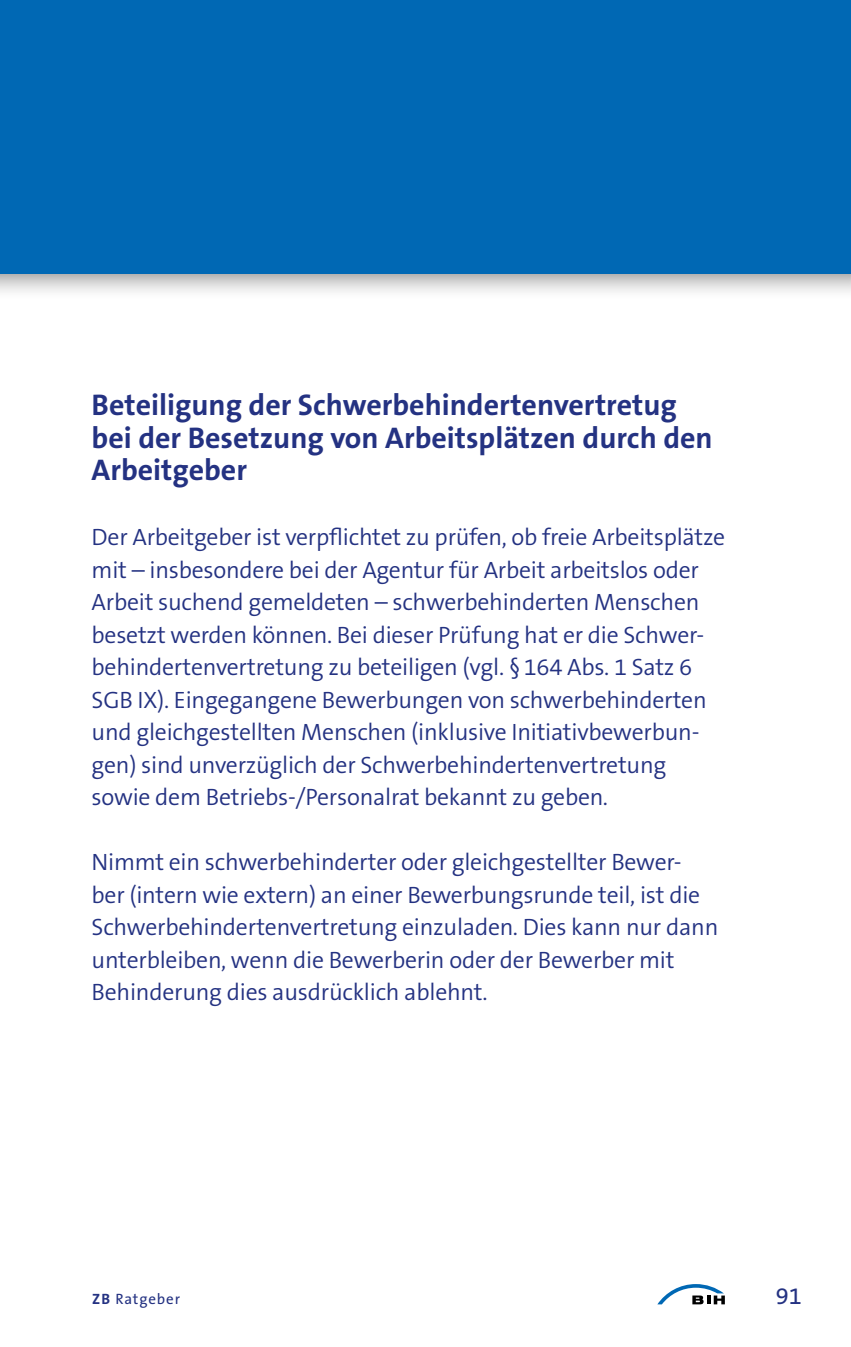
<style>
.page{position:relative;width:851px;height:1347px;background:#fff}
.page>*{position:absolute;margin:0;border:0;box-sizing:border-box;transform-origin:0 0}
.Flie_Flat_H3{font:700 30px/32.5px "The Sans B W7";color:#243282}
.Flie_Flat{font:300 23.75px/32.5px "The Sans B W4";letter-spacing:-.01em;color:#243282}
.t1{font:23.75px "The Sans B W5 Plain";color:#243282}
.t2{font:15px "The Sans B W5 Plain";letter-spacing:.06em;color:#243282}
.s1{font-family:"The Sans B W7";font-weight:700}
</style>
<div class="page">
<svg style="left:657px;top:1284px;width:67px;height:20px"></svg>
<div style="left:0;top:0;width:850px;height:300px;background:#000;opacity:.5"></div>
<div style="left:0;top:0;width:850px;height:274px;background:#0068b4"></div>
<h3 class="Flie_Flat_H3" style="left:92px;top:389px;width:622px">Beteiligung der Schwerbehindertenvertretug bei der Besetzung von Arbeitsplätzen durch den<br>Arbeitgeber</h3>
<p class="Flie_Flat" style="left:92px;top:521px;width:635px">Der Arbeitgeber ist verpflichtet zu prüfen, ob freie Arbeitsplätze mit – insbesondere bei der Agentur für Arbeit arbeitslos oder Arbeit suchend gemeldeten – schwerbehinderten Menschen besetzt werden können. Bei dieser Prüfung hat er die Schwer&shy;behindertenvertretung zu beteiligen (vgl. §164 Abs. 1 Satz 6<br>SGB IX). Eingegangene Bewerbungen von schwerbehinderten und gleichgestellten Menschen (inklusive Initiativbewerbun&shy;gen) sind unverzüglich der Schwerbehindertenvertretung sowie dem Betriebs-/Personalrat bekannt zu geben.</p>
<p class="Flie_Flat" style="left:92px;top:846px;width:628px">Nimmt ein schwerbehinderter oder gleichgestellter Bewer&shy;ber (intern wie extern) an einer Bewerbungsrunde teil, ist die Schwerbehindertenvertretung einzuladen. Dies kann nur dann unterbleiben, wenn die Bewerberin oder der Bewerber mit Behinderung dies ausdrücklich ablehnt.</p>
<p class="t2" style="left:92px;top:1289px;width:89px"><span class="s1">ZB</span> Ratgeber</p>
<p class="t1" style="left:775px;top:1281px;width:28px">91</p>
</div>
